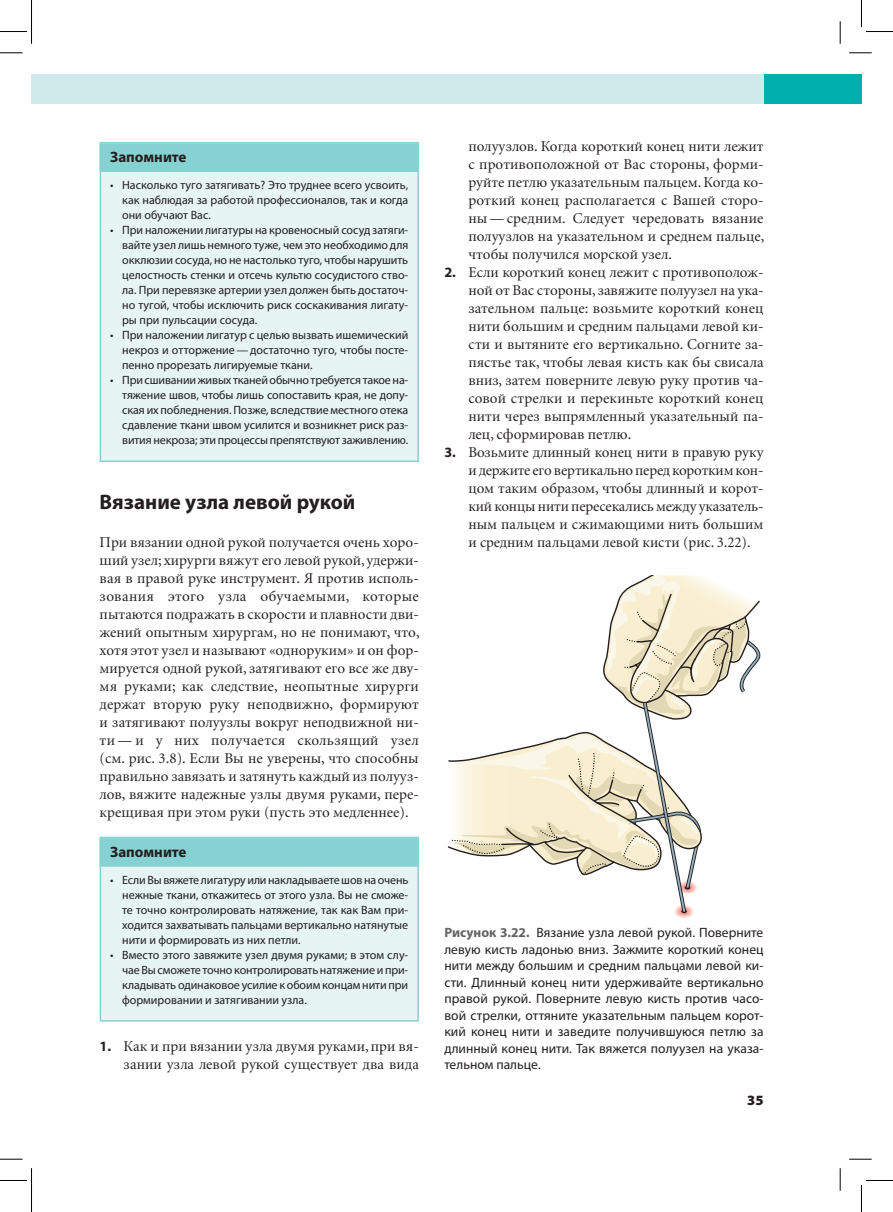
<style>
.page{position:relative;width:893px;height:1212px;background:#fff}
.page>*{position:absolute;margin:0;border:0;box-sizing:border-box;transform-origin:0 0}
.zag_14пт{font:700 21px "Myriad Pro";color:#231f20}
.txt_Spisok{font:15px/18px "Minion Cyr";color:#231f20;text-align:justify}
.txt_1{font:15px/18px "Minion Cyr";color:#231f20;text-align:justify}
.txt_Spisok_min{font:15px/18px "Minion Cyr";color:#231f20;text-align:justify}
.KeyPoint_3_10{font:700 15px "Myriad Pro";color:#231f20}
.t1{font:900 14.25px "Myriad Pro";color:#231f20}
.podpRis{font:13.5px/16.5px "Myriad Pro";letter-spacing:.005em;color:#231f20;text-align:justify}
.t2{font:12px/15px "Myriad Pro";color:#231f20;text-align:justify}
.s1{font-family:"Myriad Pro";font-weight:700;font-size:14.25px}
.s2{font-weight:700;color:#636366}
</style>
<div class="page">
<div style="left:763px;top:74px;width:98px;height:30px;background:#00afad"></div>
<div style="left:32px;top:74px;width:731px;height:30px;background:#ceeaeb"></div>
<div style="left:100px;top:143px;width:318px;height:318px;background:#e6f4f4"></div>
<div style="left:100px;top:143px;width:318px;height:29px;background:#86d1d1"></div>
<div style="left:100px;top:142px;width:318px;height:320px;border:2px solid #86d1d1"></div>
<div style="left:100px;top:837px;width:318px;height:183px;background:#e6f4f4"></div>
<div style="left:100px;top:838px;width:318px;height:28px;background:#86d1d1"></div>
<div style="left:100px;top:836px;width:318px;height:185px;border:2px solid #86d1d1"></div>
<div style="left:674px;top:905px;width:19px;height:12px;background:#fcdad5;border-radius:50%"></div>
<div style="left:676px;top:906px;width:15px;height:10px;background:#fac2ba;border-radius:50%"></div>
<div style="left:676px;top:906px;width:14px;height:10px;background:#f9bdb6;border-radius:50%"></div>
<svg style="left:447px;top:575px;width:313px;height:340px"></svg>
<svg style="left:0;top:53px;width:22px;height:1px"></svg>
<svg style="left:849px;top:53px;width:22px;height:1px"></svg>
<svg style="left:0;top:1158px;width:22px;height:1px"></svg>
<svg style="left:849px;top:1158px;width:22px;height:1px"></svg>
<svg style="left:839px;top:21px;width:1px;height:23px"></svg>
<svg style="left:839px;top:1168px;width:1px;height:22px"></svg>
<svg style="left:0;top:0;width:32px;height:44px"></svg>
<svg style="left:0;top:1168px;width:32px;height:43px"></svg>
<svg style="left:861px;top:0;width:31px;height:32px"></svg>
<svg style="left:861px;top:1180px;width:31px;height:31px"></svg>
<p class="KeyPoint_3_10" style="left:110px;top:147px;width:78px">Запомните</p>
<p class="t2" style="left:122px;top:177px;width:287px;text-indent:-12px">• Насколько туго затягивать? Это труднее всего усвоить, как наблюдая за работой профессионалов, так и когда они обучают Вас.</p>
<p class="t2" style="left:122px;top:222px;width:287px;text-indent:-12px">• При наложении лигатуры на кровеносный сосуд затяги‑ вайте узел лишь немного туже, чем это необходимо для окклюзии сосуда, но не настолько туго, чтобы нарушить целостность стенки и отсечь культю сосудистого ство‑ ла. При перевязке артерии узел должен быть достаточ‑ но тугой, чтобы исключить риск соскакивания лигату‑ ры при пульсации сосуда.</p>
<p class="t2" style="left:122px;top:327px;width:287px;text-indent:-12px">• При наложении лигатур с целью вызвать ишемический некроз и отторжение—достаточно туго, чтобы посте‑ пенно прорезать лигируемые ткани.</p>
<p class="t2" style="left:122px;top:372px;width:287px;text-indent:-12px">• При сшивании живых тканей обычно требуется такое на‑ тяжение швов, чтобы лишь сопоставить края, не допу‑ ская их побледнения. Позже, вследствие местного отека сдавление ткани швом усилится и возникнет риск раз‑ вития некроза; эти процессы препятствуют заживлению.</p>
<p class="zag_14пт" style="left:100px;top:487px;width:257px">Вязание узла левой рукой</p>
<p class="txt_1" style="left:100px;top:532px;width:321px">При вязании одной рукой получается очень хоро‑ ший узел; хирурги вяжут его левой рукой, удержи‑ вая в правой руке инструмент. Я против исполь‑ зования этого узла обучаемыми, которые пытаются подражать в скорости и плавности дви‑ жений опытным хирургам, но не понимают, что, хотя этот узел и называют «одноруким» и он фор‑ мируется одной рукой, затягивают его все же дву‑ мя руками; как следствие, неопытные хирурги держат вторую руку неподвижно, формируют и затягивают полуузлы вокруг неподвижной ни‑ ти — и у них получается скользящий узел (см. рис. 3.8). Если Вы не уверены, что способны правильно завязать и затянуть каждый из полууз‑ лов, вяжите надежные узлы двумя руками, пере‑ крещивая при этом руки (пусть это медленнее).</p>
<p class="KeyPoint_3_10" style="left:110px;top:841px;width:78px">Запомните</p>
<p class="t2" style="left:122px;top:871px;width:288px;text-indent:-12px">• Если Вы вяжете лигатуру или накладываете шов на очень нежные ткани, откажитесь от этого узла. Вы не сможе‑ те точно контролировать натяжение, так как Вам при‑ ходится захватывать пальцами вертикально натянутые нити и формировать из них петли.</p>
<p class="t2" style="left:122px;top:946px;width:287px;text-indent:-12px">• Вместо этого завяжите узел двумя руками; в этом слу‑ чае Вы сможете точно контролировать натяжение и при‑ кладывать одинаковое усилие к обоим концам нити при формировании и затягивании узла.</p>
<p class="txt_Spisok" style="left:100px;top:1036px;width:321px;text-align:right"><span class="s1">1.</span> Как и при вязании узла двумя руками, при вя‑ зании узла левой рукой существует два вида</p>
<p class="txt_Spisok" style="left:468px;top:136px;width:297px">полуузлов. Когда короткий конец нити лежит с противоположной от Вас стороны, форми‑ руйте петлю указательным пальцем. Когда ко‑ роткий конец располагается с Вашей сторо‑ ны—средним. Следует чередовать вязание полуузлов на указательном и среднем пальце, чтобы получился морской узел.</p>
<p class="txt_Spisok" style="left:468px;top:262px;width:296px;text-indent:-24px"><span class="s1">2.</span> Если короткий конец лежит с противополож‑ ной от Вас стороны, завяжите полуузел на ука‑ зательном пальце: возьмите короткий конец нити большим и средним пальцами левой ки‑ сти и вытяните его вертикально. Согните за‑ пястье так, чтобы левая кисть как бы свисала вниз, затем поверните левую руку против ча‑ совой стрелки и перекиньте короткий конец нити через выпрямленный указательный па‑ лец, сформировав петлю.</p>
<p class="txt_Spisok_min" style="left:468px;top:442px;width:296px;text-indent:-24px"><span class="s1">3.</span> Возьмите длинный конец нити в правую руку и держите его вертикально перед коротким кон‑ цом таким образом, чтобы длинный и корот‑ кий концы нити пересекались между указатель‑ ным пальцем и сжимающими нить большим и средним пальцами левой кисти (рис. 3.22).</p>
<p class="podpRis" style="left:444px;top:923px;width:321px"><span class="s2">Рисунок 3.22.</span> Вязание узла левой рукой. Поверните левую кисть ладонью вниз. Зажмите короткий конец нити между большим и средним пальцами левой ки‑ сти. Длинный конец нити удерживайте вертикально правой рукой. Поверните левую кисть против часо‑ вой стрелки, оттяните указательным пальцем корот‑ кий конец нити и заведите получившуюся петлю за длинный конец нити. Так вяжется полуузел на указа‑ тельном пальце.</p>
<p class="t1" style="left:747px;top:1092px;width:18px">35</p>
</div>
